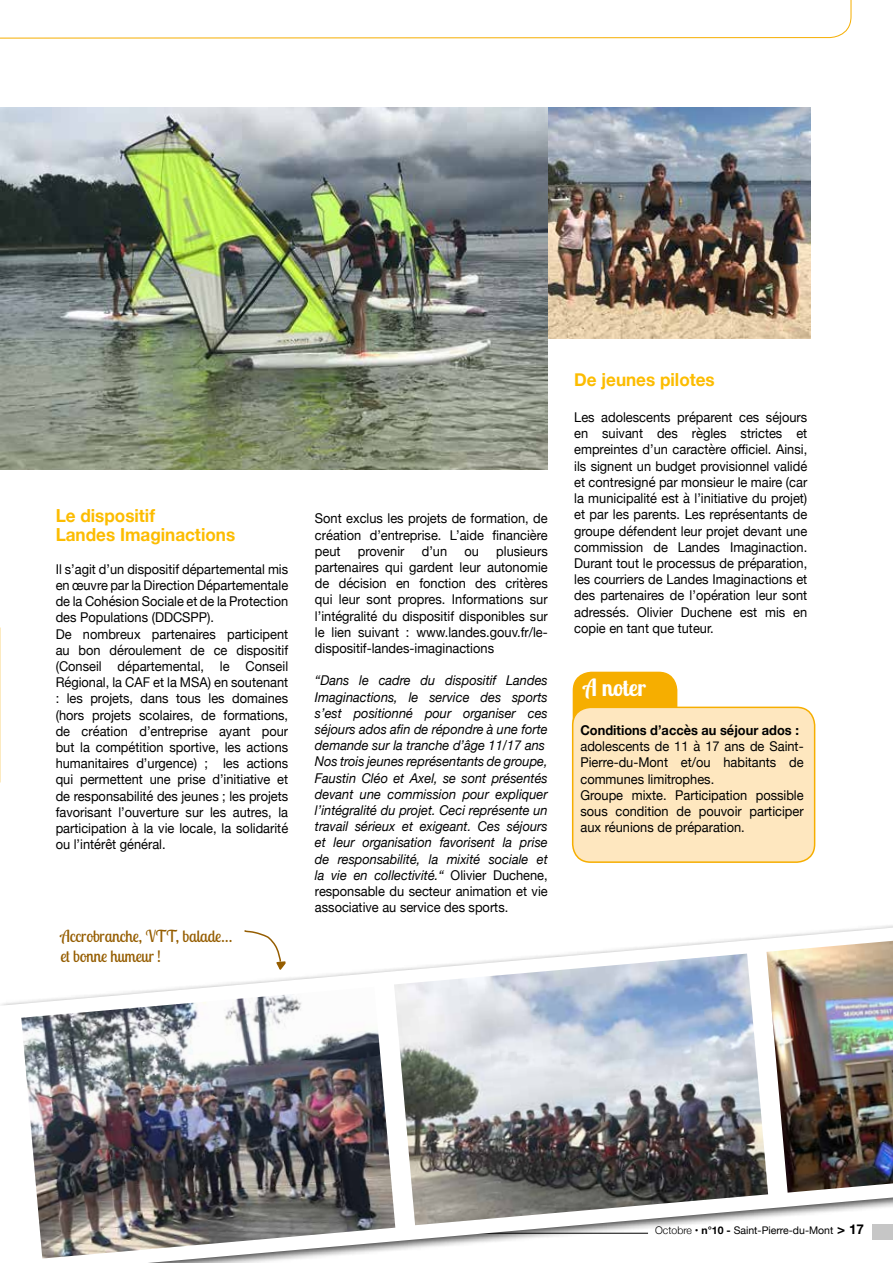
<style>
.page{position:relative;width:893px;height:1263px;background:#fff}
.page>*{position:absolute;margin:0;border:0;box-sizing:border-box;transform-origin:0 0}
.t1{font:700 23.55px "Lobster Two";letter-spacing:-.015em;color:#fff;scale:.95 1}
.t2{font:700 18px/19.5px "Helvetica Neue";color:#fcbc00;scale:.95 1}
.t3{font:16.5px/19.8px "Lobster Two";color:#955d00;scale:.95 1}
.t4{font:13.5px/16.2px "Helvetica Neue";color:#000;text-align:justify;scale:.95 1}
.t5{font:italic 13.5px/16.2px "Helvetica Neue";color:#000;scale:.95 1}
.t6{font:700 13.5px "Helvetica Neue";color:#000;scale:.95 1}
.t7{font:10.5px "Helvetica Neue";color:#000}
.s1{font-style:normal}
.s2{font-weight:300}
.s3{font-weight:700}
.s4{font-weight:700;font-size:13.5px}
</style>
<div class="page">
<img style="left:547px;top:107px;width:263px;height:231px">
<svg style="left:0;top:0;width:852px;height:39px"></svg>
<div style="left:573px;top:672px;width:104px;height:70px;background:#f6ae00;border-radius:18px"></div>
<div style="left:573px;top:672px;width:104px;height:71px;border:2px solid #f6ae00;border-radius:18px"></div>
<div style="left:573px;top:707px;width:242px;height:155px;background:#fee7bf;border-radius:18px"></div>
<div style="left:572px;top:707px;width:243px;height:156px;border:2px solid #f6ae00;border-radius:18px"></div>
<img style="left:0;top:107px;width:547px;height:363px">
<svg style="left:1px;top:928px;width:892px;height:335px"></svg>
<img style="left:21px;top:987px;width:374px;height:271px">
<img style="left:394px;top:953px;width:374px;height:272px">
<img style="left:766px;top:941px;width:127px;height:251px">
<svg style="left:242px;top:928px;width:45px;height:44px"></svg>
<h2 class="t2" style="left:56px;top:506px;width:190px">Le dispositif<br>Landes Imaginactions</h2>
<p class="t4" style="left:56px;top:562px;width:246px;text-align:left">Il s’agit d’un dispositif départemental mis en œuvre par la Direction Départementale de la Cohésion Sociale et de la Protection des Populations (DDCSPP).<br>De nombreux partenaires participent au bon déroulement de ce dispositif (Conseil départemental, le Conseil Régional, la CAF et la MSA) en soutenant : les projets, dans tous les domaines (hors projets scolaires, de formations, de création d’entreprise ayant pour but la compétition sportive, les actions humanitaires d’urgence) ; les actions qui permettent une prise d’initiative et de responsabilité des jeunes ; les projets favorisant l’ouverture sur les autres, la participation à la vie locale, la solidarité ou l’intérêt général.</p>
<p class="t3" style="left:60px;top:926px;width:182px">Accrobranche, VTT, balade… et bonne humeur !</p>
<p class="t4" style="left:315px;top:511px;width:247px">Sont exclus les projets de formation, de création d’entreprise. L’aide financière peut</p>
<p class="t4" style="left:315px;top:544px;width:247px;text-indent:181px">plusieurs partenaires qui gardent leur autonomie de décision en fonction des critères qui leur sont propres. Informations sur l’intégralité du dispositif disponibles sur le lien suivant : www.landes.gouv.fr/le&shy;dispositif-landes-imaginactions</p>
<p class="t5" style="left:315px;top:673px;width:247px">“Dans le cadre du dispositif Landes Imaginactions, le service des sports s’est positionné pour organiser ces séjours ados afin de répondre à une forte demande sur la tranche d’âge 11/17 ans Nos trois jeunes représentants de groupe, Faustin Cléo et Axel, se sont présentés devant une commission pour expliquer l’intégralité du projet. Ceci représente un travail sérieux et exigeant. Ces séjours et leur organisation favorisent la prise de responsabilité, la mixité sociale et la vie en collectivité.“ <span class="s1">Olivier Duchene, responsable du secteur animation et vie associative au service des sports.</span></p>
<p class="t4" style="left:358px;top:544px;width:51px">provenir</p>
<p class="t4" style="left:422px;top:544px;width:28px">d’un</p>
<p class="t4" style="left:464px;top:544px;width:17px">ou</p>
<h2 class="t2" style="left:574px;top:371px;width:149px">De jeunes pilotes</h2>
<p class="t4" style="left:574px;top:410px;width:247px">Les adolescents préparent ces séjours en suivant des règles strictes et empreintes d’un caractère officiel. Ainsi, ils signent un budget provisionnel validé et contresigné par monsieur le maire (car la municipalité est à l’initiative du projet) et par les parents. Les représentants de groupe défendent leur projet devant une commission de Landes Imaginaction.<br>Durant tout le processus de préparation, les courriers de Landes Imaginactions et des partenaires de l’opération leur sont adressés. Olivier Duchene est mis en copie en tant que tuteur.</p>
<h1 class="t1" style="left:583px;top:672px;width:67px">A noter</h1>
<p class="t6" style="left:580px;top:720px;width:231px">Conditions d’accès au séjour ados :</p>
<p class="t4" style="left:580px;top:739px;width:236px;text-align:left">adolescents de 11 à 17 ans de Saint-Pierre-du-Mont et/ou habitants de communes limitrophes.<br>Groupe mixte. Participation possible sous condition de pouvoir participer aux réunions de préparation.</p>
<p class="t7" style="left:655px;top:1223px;width:210px"><span class="s2">Octobre</span> • <span class="s3">n°10 -</span> Saint-Pierre-du-Mont <span class="s4">&gt; 17</span></p>
</div>
